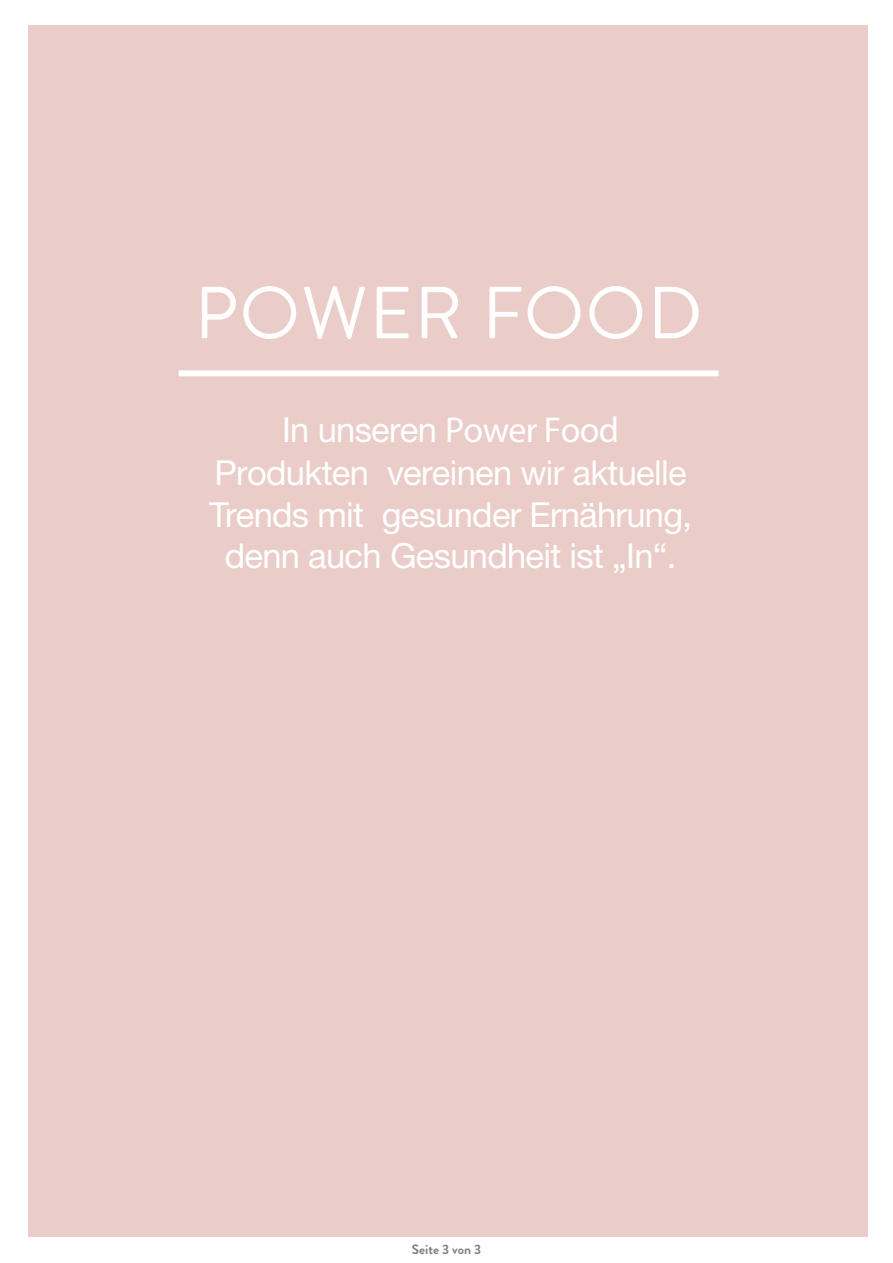
<style>
.page{position:relative;width:893px;height:1263px;background:#fff}
.page>*{position:absolute;margin:0;border:0;box-sizing:border-box;transform-origin:0 0}
.t1{font:73.5px "Brandon Grotesque";letter-spacing:.02em;color:#fff}
.t2{font:34.5px/42px "Helvetica Neue LT Std";letter-spacing:-.02em;color:#fff;text-align:center}
.t3{font:700 13.5px "Brandon Grotesque";color:#808285}
.s1{font-family:"Myriad Pro";font-size:36px}
</style>
<div class="page">
<div style="left:28px;top:26px;width:839px;height:1211px;background:#eacdc9"></div>
<div style="left:179px;top:370px;width:540px;height:6px;background:#fff"></div>
<h1 class="t1" style="left:194px;top:262px;width:510px">POWER FOOD</h1>
<p class="t2" style="left:209px;top:408px;width:484px">In unseren <span class="s1">Power Food<br></span>Produkten vereinen wir aktuelle<br>Trends mit gesunder Ernährung, denn auch Gesundheit ist „In“.</p>
<p class="t3" style="left:412px;top:1240px;width:71px">Seite 3 von 3</p>
</div>
